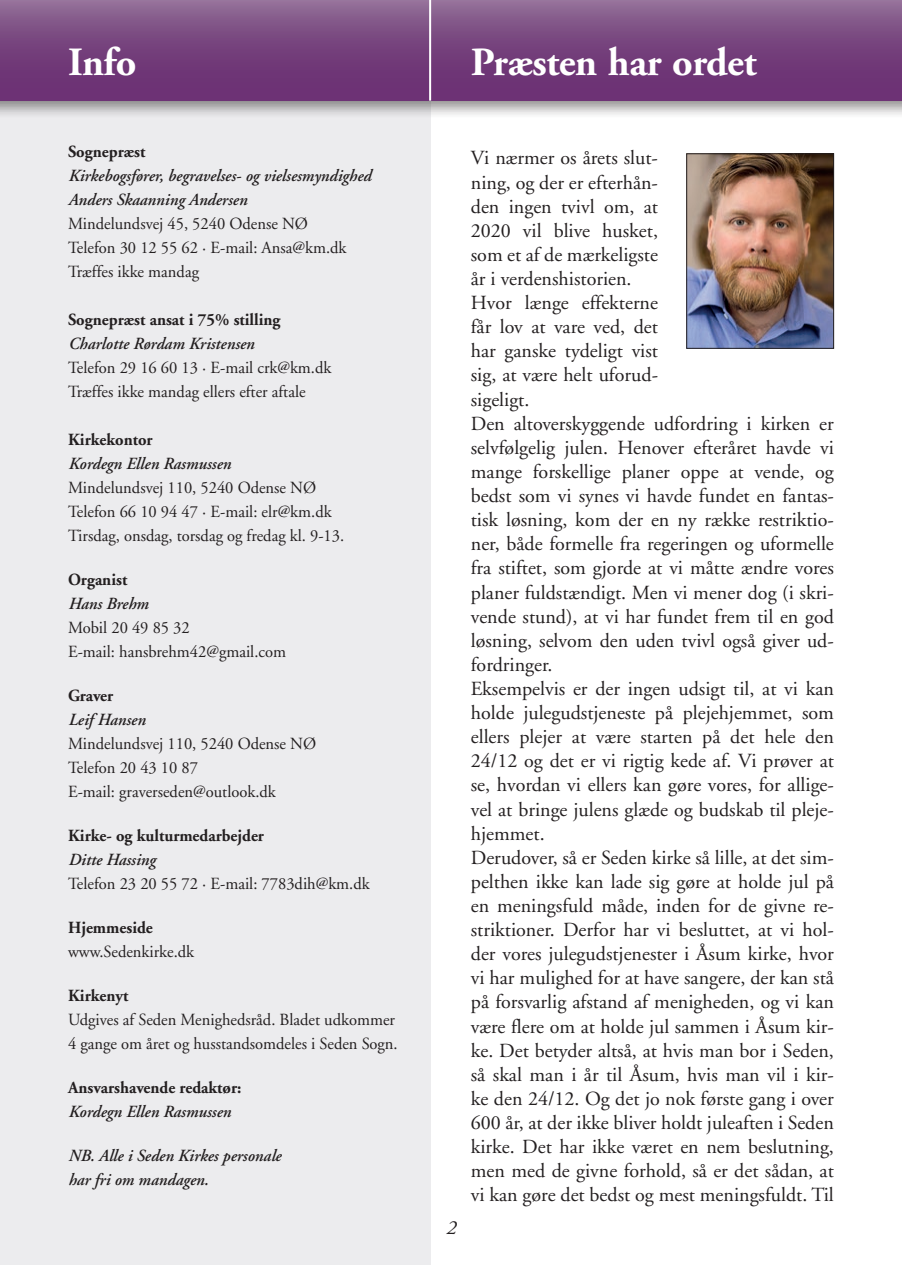
<style>
.page{position:relative;width:902px;height:1265px;background:#fff}
.page>*{position:absolute;margin:0;border:0;box-sizing:border-box;transform-origin:0 0}
.t1{font:700 40px "Adobe Garamond";letter-spacing:-.01em;color:#fff}
.t2{font:20px/24.2px "Adobe Garamond";color:#231f20}
.t3{font:italic 20px "Adobe Garamond";color:#231f20}
.t4{font:17px/24px "Adobe Garamond";color:#231f20}
.t5{font:italic 600 17px/24px "Adobe Garamond";color:#231f20}
.t6{font:700 17px "Adobe Garamond";color:#231f20}
</style>
<div class="page">
<img style="left:688px;top:155px;width:143px;height:191px">
<div style="left:686px;top:153px;width:147px;height:195px;border:1px solid #231f20"></div>
<div style="left:0;top:0;width:430px;height:1264px;background:#ececee"></div>
<div style="left:0;top:0;width:901px;height:118px;background:#231f20;opacity:.5"></div>
<div style="left:0;top:0;width:901px;height:101px;background:linear-gradient(to bottom,#8c6692,#65266d)"></div>
<hr style="left:429px;top:0;width:2px;height:101px;background:#fff">
<h1 class="t1" style="left:68px;top:40px;width:70px">Info</h1>
<p class="t6" style="left:68px;top:142px;width:79px">Sognepræst</p>
<p class="t5" style="left:68px;top:164px;width:304px">Kirkebogsfører, begravelses- og vielsesmyndighed<br>Anders Skaanning Andersen</p>
<p class="t4" style="left:68px;top:212px;width:280px">Mindelundsvej 45, 5240 Odense NØ<br>Telefon 30 12 55 62 · E-mail: Ansa@km.dk<br>Træffes ikke mandag</p>
<p class="t6" style="left:68px;top:310px;width:214px">Sognepræst ansat i 75% stilling</p>
<p class="t5" style="left:68px;top:332px;width:188px">Charlotte Rørdam Kristensen</p>
<p class="t4" style="left:68px;top:356px;width:265px">Telefon 29 16 60 13 · E-mail crk@km.dk<br>Træffes ikke mandag ellers efter aftale</p>
<p class="t6" style="left:68px;top:430px;width:86px">Kirkekontor</p>
<p class="t5" style="left:68px;top:452px;width:164px">Kordegn Ellen Rasmussen</p>
<p class="t4" style="left:68px;top:476px;width:278px">Mindelundsvej 110, 5240 Odense NØ<br>Telefon 66 10 94 47 · E-mail: elr@km.dk<br>Tirsdag, onsdag, torsdag og fredag kl. 9-13.</p>
<p class="t6" style="left:68px;top:570px;width:61px">Organist</p>
<p class="t5" style="left:68px;top:592px;width:82px">Hans Brehm</p>
<p class="t4" style="left:68px;top:616px;width:219px">Mobil 20 49 85 32<br>E-mail: hansbrehm42@gmail.com</p>
<p class="t6" style="left:68px;top:686px;width:47px">Graver</p>
<p class="t5" style="left:68px;top:708px;width:79px">Leif Hansen</p>
<p class="t4" style="left:68px;top:732px;width:250px">Mindelundsvej 110, 5240 Odense NØ<br>Telefon 20 43 10 87<br>E-mail: graverseden@outlook.dk</p>
<p class="t6" style="left:68px;top:826px;width:197px">Kirke- og kulturmedarbejder</p>
<p class="t5" style="left:68px;top:848px;width:89px">Ditte Hassing</p>
<p class="t4" style="left:68px;top:872px;width:303px">Telefon 23 20 55 72 · E-mail: 7783dih@km.dk</p>
<p class="t6" style="left:68px;top:918px;width:86px">Hjemmeside</p>
<p class="t4" style="left:68px;top:940px;width:128px">www.Sedenkirke.dk</p>
<p class="t6" style="left:68px;top:986px;width:62px">Kirkenyt</p>
<p class="t4" style="left:68px;top:1008px;width:331px">Udgives af Seden Menighedsråd. Bladet udkommer<br>4 gange om året og husstandsomdeles i Seden Sogn.</p>
<p class="t6" style="left:68px;top:1078px;width:175px">Ansvarshavende redaktør:</p>
<p class="t5" style="left:68px;top:1100px;width:164px">Kordegn Ellen Rasmussen</p>
<p class="t5" style="left:68px;top:1144px;width:214px">NB. Alle i Seden Kirkes personale har fri om mandagen.</p>
<h1 class="t1" style="left:471px;top:40px;width:287px">Præsten har ordet</h1>
<p class="t3" style="left:446px;top:1216px;width:11px">2</p>
<p class="t2" style="left:471px;top:146px;width:364px">Vi nærmer os årets slut-<br>ning, og der er efterhån-<br>den ingen tvivl om, at<br>2020 vil blive husket,<br>som et af de mærkeligste<br>år i verdenshistorien.<br>Hvor længe effekterne<br>får lov at vare ved, det<br>har ganske tydeligt vist<br>sig, at være helt uforud-<br>sigeligt.<br>Den altoverskyggende udfordring i kirken er selvfølgelig julen. Henover efteråret havde vi mange forskellige planer oppe at vende, og bedst som vi synes vi havde fundet en fantas&shy;tisk løsning, kom der en ny række restriktio&shy;ner, både formelle fra regeringen og uformelle fra stiftet, som gjorde at vi måtte ændre vores planer fuldstændigt. Men vi mener dog (i skri&shy;vende stund), at vi har fundet frem til en god løsning, selvom den uden tvivl også giver ud&shy;fordringer.<br>Eksempelvis er der ingen udsigt til, at vi kan holde julegudstjeneste på plejehjemmet, som ellers plejer at være starten på det hele den 24/12 og det er vi rigtig kede af. Vi prøver at se, hvordan vi ellers kan gøre vores, for allige&shy;vel at bringe julens glæde og budskab til pleje&shy;hjemmet.<br>Derudover, så er Seden kirke så lille, at det sim&shy;pelthen ikke kan lade sig gøre at holde jul på en meningsfuld måde, inden for de givne re&shy;striktioner. Derfor har vi besluttet, at vi hol&shy;der vores julegudstjenester i Åsum kirke, hvor vi har mulighed for at have sangere, der kan stå på forsvarlig afstand af menigheden, og vi kan være flere om at holde jul sammen i Åsum kir&shy;ke. Det betyder altså, at hvis man bor i Seden, så skal man i år til Åsum, hvis man vil i kir&shy;ke den 24/12. Og det jo nok første gang i over 600 år, at der ikke bliver holdt juleaften i Seden kirke. Det har ikke været en nem beslutning, men med de givne forhold, så er det sådan, at vi kan gøre det bedst og mest meningsfuldt. Til</p>
</div>
